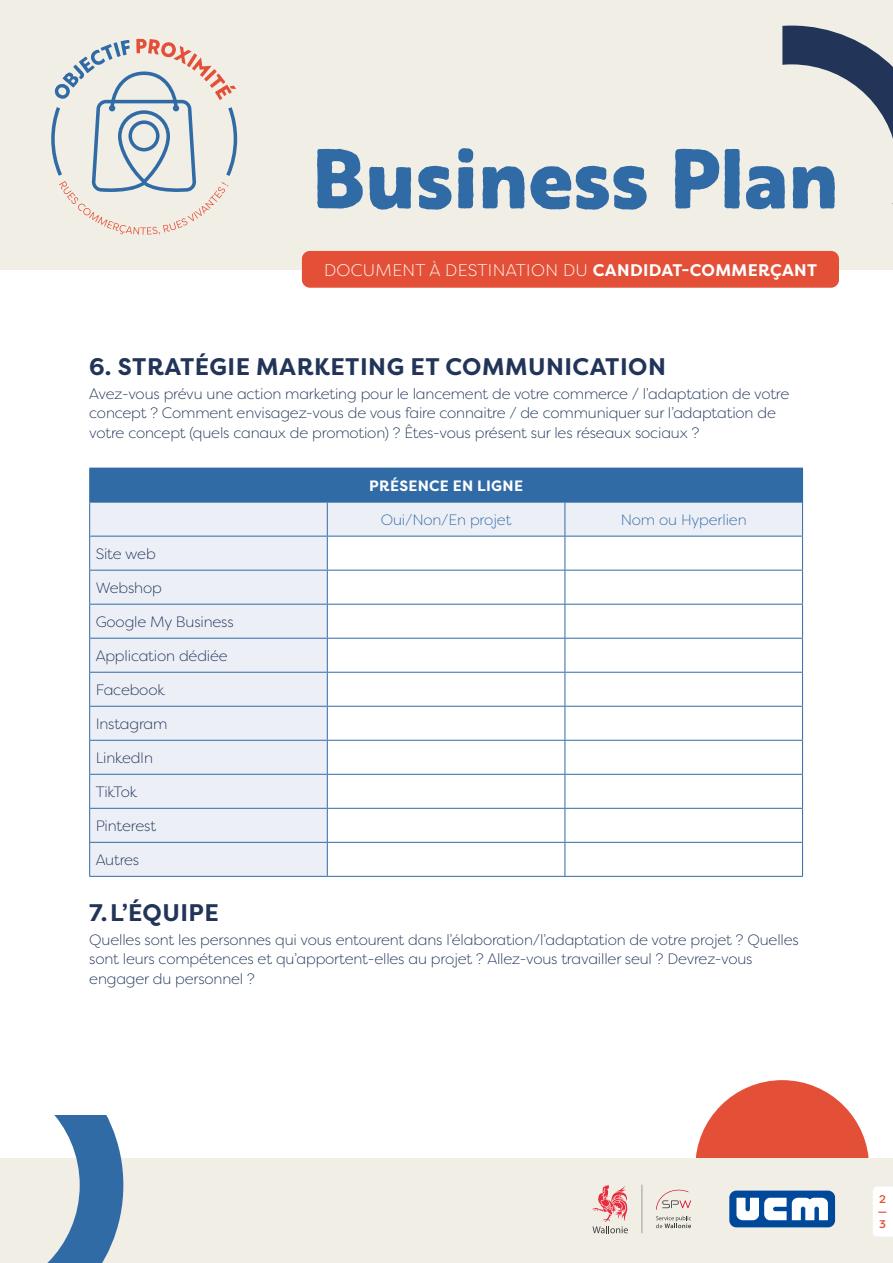
<style>
.page{position:relative;width:893px;height:1263px;background:#fff}
.page>*{position:absolute;margin:0;border:0;box-sizing:border-box;transform-origin:0 0}
.t1{font:800 82.5px "Brother 1816 Printed";color:#316ba6}
.t2{font:700 24px "Filson Pro";letter-spacing:.02em;color:#223559}
.t3{font:300 16.8px "Filson Pro";letter-spacing:.02em;color:#fff}
.t4{font:300 15px/19.5px "Filson Pro";letter-spacing:-.01em;color:#223559}
.t5{font:300 15px "Filson Pro";letter-spacing:-.01em;color:#316ba6}
.t6{font:700 15px "Filson Pro";letter-spacing:.02em;color:#fff}
.t7{font:500 11.1px/17.4px "Filson Pro";color:#e45037}
.s1{font-weight:700}
</style>
<div class="page">
<div style="left:695px;top:1080px;width:174px;height:174px;background:#e45037;border-radius:50%"></div>
<div style="left:0;top:0;width:893px;height:269px;background:#f1eee6"></div>
<div style="left:0;top:1158px;width:893px;height:105px;background:#f1eee6"></div>
<svg style="left:51px;top:39px;width:186px;height:196px"></svg>
<svg style="left:782px;top:26px;width:111px;height:178px"></svg>
<svg style="left:592px;top:1185px;width:36px;height:48px"></svg>
<svg style="left:656px;top:1189px;width:35px;height:21px"></svg>
<svg style="left:656px;top:1216px;width:35px;height:12px"></svg>
<hr style="left:641px;top:1185px;width:1px;height:48px;background:#9d9d9c">
<div style="left:729px;top:1190px;width:106px;height:37px;background:#00489a;border-radius:7px"></div>
<svg style="left:736px;top:1198px;width:92px;height:22px"></svg>
<div style="left:302px;top:251px;width:537px;height:37px;background:#e45037;border-radius:8px"></div>
<svg style="left:873px;top:1187px;width:20px;height:49px"></svg>
<svg style="left:47px;top:1116px;width:76px;height:147px"></svg>
<div style="left:90px;top:468px;width:712px;height:34px;background:#316ba6"></div>
<svg style="left:90px;top:503px;width:712px;height:373px"></svg>
<hr style="left:89px;top:468px;width:1px;height:34px;background:#316ba6">
<hr style="left:802px;top:468px;width:1px;height:34px;background:#316ba6">
<hr style="left:89px;top:502px;width:238px;height:1px;background:#316ba6">
<hr style="left:89px;top:502px;width:1px;height:34px;background:#316ba6">
<hr style="left:327px;top:502px;width:238px;height:1px;background:#316ba6">
<hr style="left:327px;top:502px;width:1px;height:34px;background:#316ba6">
<hr style="left:565px;top:502px;width:238px;height:1px;background:#316ba6">
<hr style="left:565px;top:502px;width:1px;height:34px;background:#316ba6">
<hr style="left:802px;top:502px;width:1px;height:34px;background:#316ba6">
<hr style="left:89px;top:536px;width:238px;height:1px;background:#316ba6">
<hr style="left:89px;top:536px;width:1px;height:34px;background:#316ba6">
<hr style="left:327px;top:536px;width:238px;height:1px;background:#316ba6">
<hr style="left:327px;top:536px;width:1px;height:34px;background:#316ba6">
<hr style="left:565px;top:536px;width:238px;height:1px;background:#316ba6">
<hr style="left:565px;top:536px;width:1px;height:34px;background:#316ba6">
<hr style="left:802px;top:536px;width:1px;height:34px;background:#316ba6">
<hr style="left:89px;top:570px;width:238px;height:1px;background:#316ba6">
<hr style="left:89px;top:570px;width:1px;height:34px;background:#316ba6">
<hr style="left:327px;top:570px;width:238px;height:1px;background:#316ba6">
<hr style="left:327px;top:570px;width:1px;height:34px;background:#316ba6">
<hr style="left:565px;top:570px;width:238px;height:1px;background:#316ba6">
<hr style="left:565px;top:570px;width:1px;height:34px;background:#316ba6">
<hr style="left:802px;top:570px;width:1px;height:34px;background:#316ba6">
<hr style="left:89px;top:604px;width:238px;height:1px;background:#316ba6">
<hr style="left:89px;top:604px;width:1px;height:34px;background:#316ba6">
<hr style="left:327px;top:604px;width:238px;height:1px;background:#316ba6">
<hr style="left:327px;top:604px;width:1px;height:34px;background:#316ba6">
<hr style="left:565px;top:604px;width:238px;height:1px;background:#316ba6">
<hr style="left:565px;top:604px;width:1px;height:34px;background:#316ba6">
<hr style="left:802px;top:604px;width:1px;height:34px;background:#316ba6">
<hr style="left:89px;top:638px;width:238px;height:1px;background:#316ba6">
<hr style="left:89px;top:638px;width:1px;height:34px;background:#316ba6">
<hr style="left:327px;top:638px;width:238px;height:1px;background:#316ba6">
<hr style="left:327px;top:638px;width:1px;height:34px;background:#316ba6">
<hr style="left:565px;top:638px;width:238px;height:1px;background:#316ba6">
<hr style="left:565px;top:638px;width:1px;height:34px;background:#316ba6">
<hr style="left:802px;top:638px;width:1px;height:34px;background:#316ba6">
<hr style="left:89px;top:672px;width:238px;height:1px;background:#316ba6">
<hr style="left:89px;top:673px;width:1px;height:33px;background:#316ba6">
<hr style="left:327px;top:672px;width:238px;height:1px;background:#316ba6">
<hr style="left:327px;top:673px;width:1px;height:33px;background:#316ba6">
<hr style="left:565px;top:672px;width:238px;height:1px;background:#316ba6">
<hr style="left:565px;top:673px;width:1px;height:33px;background:#316ba6">
<hr style="left:802px;top:673px;width:1px;height:33px;background:#316ba6">
<hr style="left:89px;top:706px;width:238px;height:1px;background:#316ba6">
<hr style="left:89px;top:707px;width:1px;height:33px;background:#316ba6">
<hr style="left:327px;top:706px;width:238px;height:1px;background:#316ba6">
<hr style="left:327px;top:707px;width:1px;height:33px;background:#316ba6">
<hr style="left:565px;top:706px;width:238px;height:1px;background:#316ba6">
<hr style="left:565px;top:707px;width:1px;height:33px;background:#316ba6">
<hr style="left:802px;top:707px;width:1px;height:33px;background:#316ba6">
<hr style="left:89px;top:740px;width:238px;height:1px;background:#316ba6">
<hr style="left:89px;top:741px;width:1px;height:33px;background:#316ba6">
<hr style="left:327px;top:740px;width:238px;height:1px;background:#316ba6">
<hr style="left:327px;top:741px;width:1px;height:33px;background:#316ba6">
<hr style="left:565px;top:740px;width:238px;height:1px;background:#316ba6">
<hr style="left:565px;top:741px;width:1px;height:33px;background:#316ba6">
<hr style="left:802px;top:741px;width:1px;height:33px;background:#316ba6">
<hr style="left:89px;top:774px;width:238px;height:1px;background:#316ba6">
<hr style="left:89px;top:775px;width:1px;height:33px;background:#316ba6">
<hr style="left:327px;top:774px;width:238px;height:1px;background:#316ba6">
<hr style="left:327px;top:775px;width:1px;height:33px;background:#316ba6">
<hr style="left:565px;top:774px;width:238px;height:1px;background:#316ba6">
<hr style="left:565px;top:775px;width:1px;height:33px;background:#316ba6">
<hr style="left:802px;top:775px;width:1px;height:33px;background:#316ba6">
<hr style="left:89px;top:808px;width:238px;height:1px;background:#316ba6">
<hr style="left:89px;top:809px;width:1px;height:33px;background:#316ba6">
<hr style="left:327px;top:808px;width:238px;height:1px;background:#316ba6">
<hr style="left:327px;top:809px;width:1px;height:33px;background:#316ba6">
<hr style="left:565px;top:808px;width:238px;height:1px;background:#316ba6">
<hr style="left:565px;top:809px;width:1px;height:33px;background:#316ba6">
<hr style="left:802px;top:809px;width:1px;height:33px;background:#316ba6">
<hr style="left:89px;top:842px;width:238px;height:1px;background:#316ba6">
<hr style="left:89px;top:843px;width:1px;height:33px;background:#316ba6">
<hr style="left:327px;top:842px;width:238px;height:1px;background:#316ba6">
<hr style="left:327px;top:843px;width:1px;height:33px;background:#316ba6">
<hr style="left:565px;top:842px;width:238px;height:1px;background:#316ba6">
<hr style="left:565px;top:843px;width:1px;height:33px;background:#316ba6">
<hr style="left:802px;top:843px;width:1px;height:33px;background:#316ba6">
<hr style="left:89px;top:876px;width:238px;height:1px;background:#316ba6">
<hr style="left:327px;top:876px;width:238px;height:1px;background:#316ba6">
<hr style="left:565px;top:876px;width:238px;height:1px;background:#316ba6">
<h1 class="t1" style="left:312px;top:115px;width:529px">Business Plan</h1>
<p class="t3" style="left:324px;top:259px;width:495px">DOCUMENT À DESTINATION DU <span class="s1">CANDIDAT-COMMERÇANT</span></p>
<h2 class="t2" style="left:89px;top:352px;width:578px">6. STRATÉGIE MARKETING ET COMMUNICATION</h2>
<p class="t4" style="left:89px;top:384px;width:702px">Avez-vous prévu une action marketing pour le lancement de votre commerce / l’adaptation de votre concept ? Comment envisagez-vous de vous faire connaitre / de communiquer sur l’adaptation de votre concept (quels canaux de promotion) ? Êtes-vous présent sur les réseaux sociaux ?</p>
<p class="t6" style="left:369px;top:476px;width:155px">PRÉSENCE EN LIGNE</p>
<p class="t5" style="left:381px;top:510px;width:132px">Oui/Non/En projet</p>
<p class="t5" style="left:621px;top:510px;width:127px">Nom ou Hyperlien</p>
<p class="t4" style="left:96px;top:543px;width:62px">Site web</p>
<p class="t4" style="left:96px;top:577px;width:68px">Webshop</p>
<p class="t4" style="left:96px;top:611px;width:140px">Google My Business</p>
<p class="t4" style="left:96px;top:645px;width:134px">Application dédiée</p>
<p class="t4" style="left:96px;top:679px;width:71px">Facebook</p>
<p class="t4" style="left:96px;top:714px;width:73px">Instagram</p>
<p class="t4" style="left:96px;top:748px;width:59px">LinkedIn</p>
<p class="t4" style="left:96px;top:782px;width:43px">TikTok</p>
<p class="t4" style="left:96px;top:816px;width:62px">Pinterest</p>
<p class="t4" style="left:96px;top:850px;width:45px">Autres</p>
<h2 class="t2" style="left:89px;top:898px;width:131px">7.L’ÉQUIPE</h2>
<p class="t4" style="left:89px;top:930px;width:711px">Quelles sont les personnes qui vous entourent dans l’élaboration/l’adaptation de votre projet ? Quelles sont leurs compétences et qu’apportent-elles au projet ? Allez-vous travailler seul ? Devrez-vous engager du personnel ?</p>
<p class="t7" style="left:879px;top:1190px;width:8px">2</p>
<p class="t7" style="left:878px;top:1198px;width:9px">_<br>3</p>
</div>
